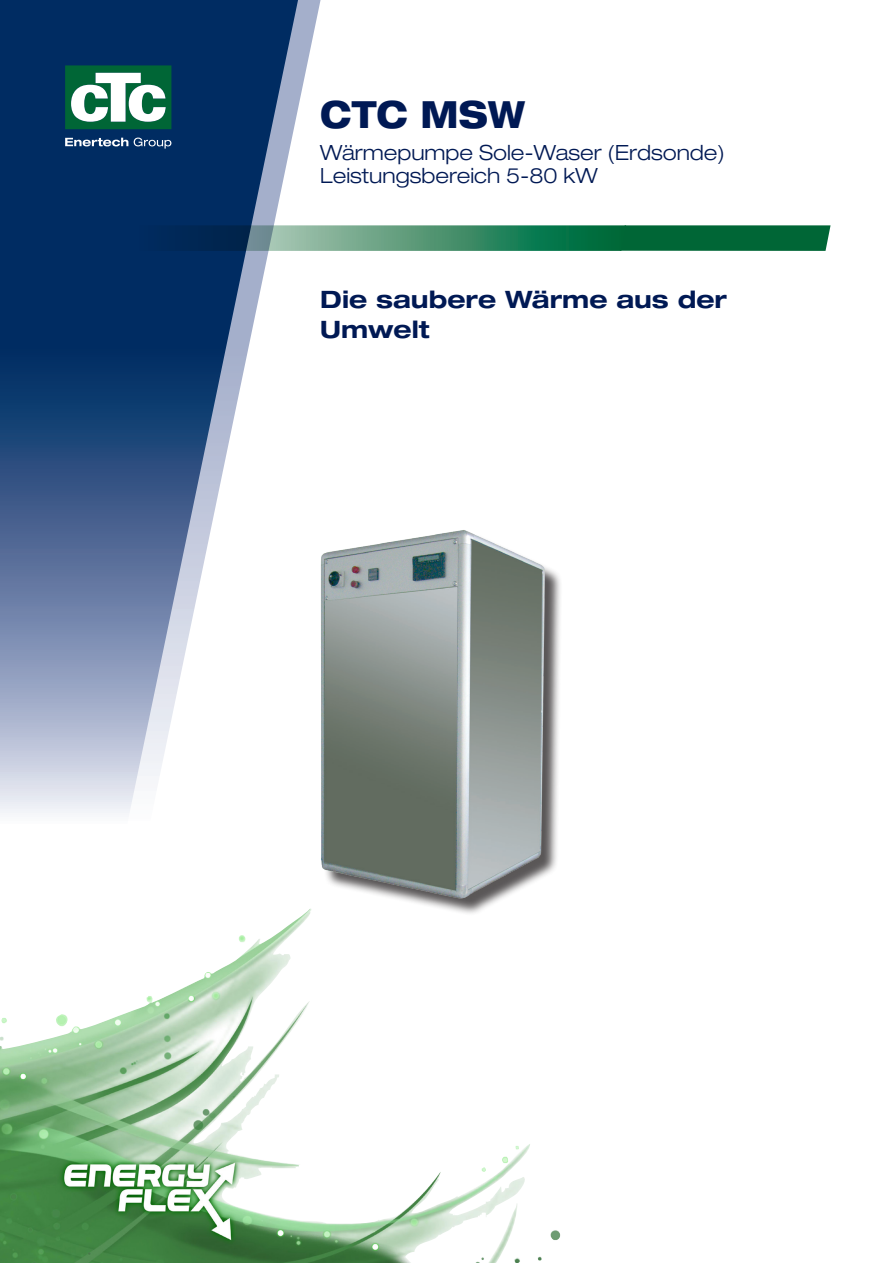
<style>
.page{position:relative;width:893px;height:1263px;background:#fff}
.page>*{position:absolute;margin:0;border:0;box-sizing:border-box;transform-origin:0 0}
.Rubrik_1{font:800 expanded 37.5px "Helvetica Neue LT Std";color:#001954;scale:.87 1}
.Rubrik_2{font:700 expanded 24px/30px "Helvetica Neue LT Std";color:#001954}
.Underrubrik_1{font:300 expanded 21px "Helvetica Neue LT Std";color:#001954}
</style>
<div class="page">
<svg style="left:0;top:0;width:298px;height:813px"></svg>
<svg style="left:140px;top:225px;width:690px;height:26px;background:#2c765e"></svg>
<svg style="left:65px;top:65px;width:106px;height:64px"></svg>
<svg style="left:65px;top:138px;width:63px;height:8px"></svg>
<svg style="left:134px;top:138px;width:37px;height:11px"></svg>
<img style="left:0;top:909px;width:530px;height:354px">
<img style="left:320px;top:530px;width:240px;height:382px">
<p class="Rubrik_1" style="left:320px;top:90px;width:237px">CTC MSW</p>
<p class="Underrubrik_1" style="left:320px;top:140px;width:406px">Wärmepumpe Sole-Waser (Erdsonde)</p>
<p class="Underrubrik_1" style="left:320px;top:163px;width:279px">Leistungsbereich 5-80 kW</p>
<p class="Rubrik_2" style="left:320px;top:284px;width:408px">Die saubere Wärme aus der<br>Umwelt</p>
</div>
